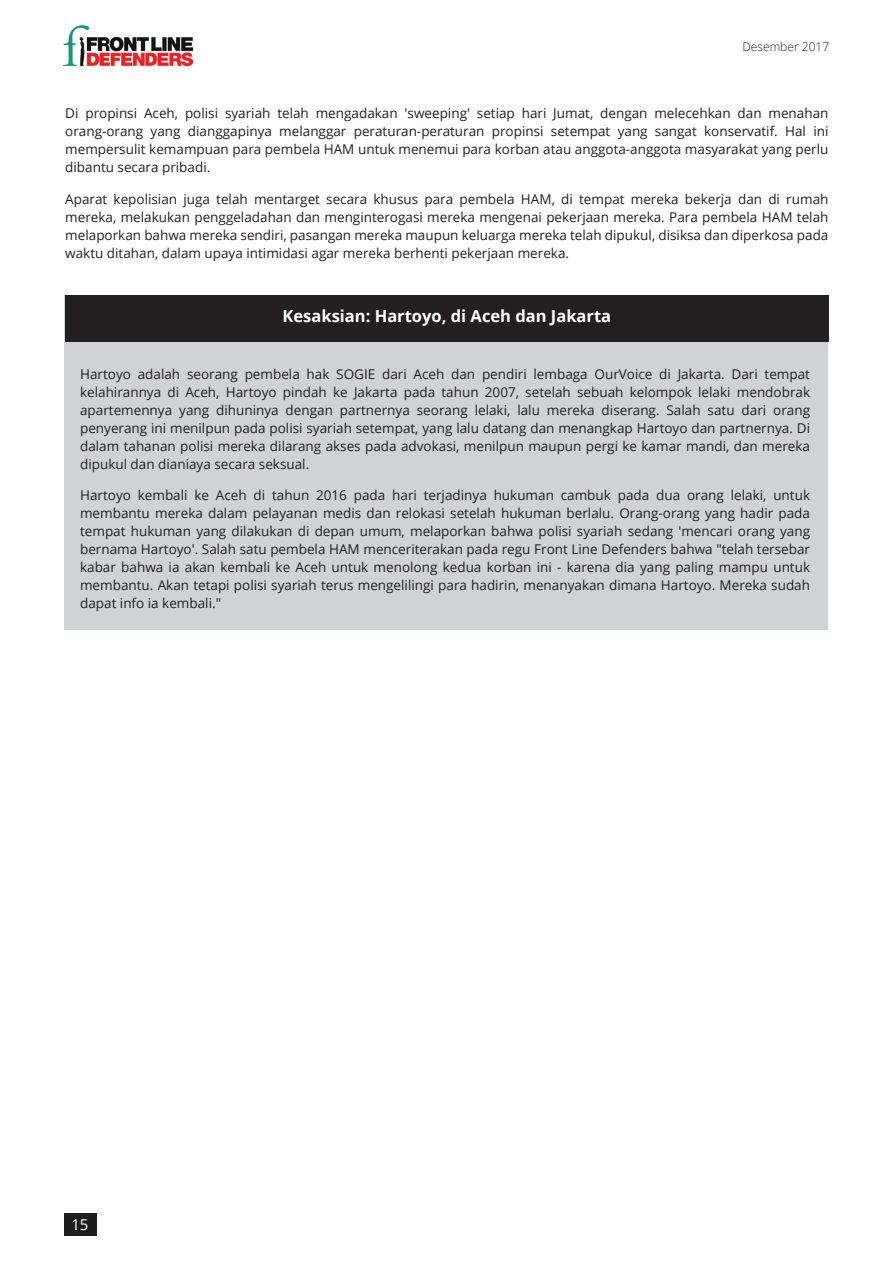
<style>
.page{position:relative;width:893px;height:1263px;background:#fff}
.page>*{position:absolute;margin:0;border:0;box-sizing:border-box;transform-origin:0 0}
.t1{font:700 16.5px "Open Sans";color:#fff}
.t2{font:15px "Open Sans";color:#fff}
.t3{font:13.5px/18px "Open Sans";color:#231f20;text-align:justify}
.t4{font:300 12px "Open Sans";color:#231f20}
</style>
<div class="page">
<img style="left:64px;top:26px;width:129px;height:41px">
<div style="left:65px;top:295px;width:763px;height:334px;background:#d1d2d4"></div>
<div style="left:65px;top:296px;width:763px;height:46px;background:#231f20"></div>
<div style="left:64px;top:1213px;width:32px;height:23px;background:#1c1d1c"></div>
<p class="t4" style="left:742px;top:38px;width:88px">Desember 2017</p>
<p class="t3" style="left:65px;top:104px;width:765px">Di propinsi Aceh, polisi syariah telah mengadakan 'sweeping' setiap hari Jumat, dengan melecehkan dan menahan orang-orang yang dianggapinya melanggar peraturan-peraturan propinsi setempat yang sangat konservatif. Hal ini mempersulit kemampuan para pembela HAM untuk menemui para korban atau anggota-anggota masyarakat yang perlu dibantu secara pribadi.</p>
<p class="t3" style="left:65px;top:190px;width:765px">Aparat kepolisian juga telah mentarget secara khusus para pembela HAM, di tempat mereka bekerja dan di rumah mereka, melakukan penggeladahan dan menginterogasi mereka mengenai pekerjaan mereka. Para pembela HAM telah melaporkan bahwa mereka sendiri, pasangan mereka maupun keluarga mereka telah dipukul, disiksa dan diperkosa pada waktu ditahan, dalam upaya intimidasi agar mereka berhenti pekerjaan mereka.</p>
<p class="t1" style="left:283px;top:305px;width:330px">Kesaksian: Hartoyo, di Aceh dan Jakarta</p>
<p class="t3" style="left:80px;top:364px;width:731px">Hartoyo adalah seorang pembela hak SOGIE dari Aceh dan pendiri lembaga OurVoice di Jakarta. Dari tempat kelahirannya di Aceh, Hartoyo pindah ke Jakarta pada tahun 2007, setelah sebuah kelompok lelaki mendobrak apartemennya yang dihuninya dengan partnernya seorang lelaki, lalu mereka diserang. Salah satu dari orang penyerang ini menilpun pada polisi syariah setempat, yang lalu datang dan menangkap Hartoyo dan partnernya. Di dalam tahanan polisi mereka dilarang akses pada advokasi, menilpun maupun pergi ke kamar mandi, dan mereka dipukul dan dianiaya secara seksual.</p>
<p class="t3" style="left:80px;top:486px;width:731px">Hartoyo kembali ke Aceh di tahun 2016 pada hari terjadinya hukuman cambuk pada dua orang lelaki, untuk membantu mereka dalam pelayanan medis dan relokasi setelah hukuman berlalu. Orang-orang yang hadir pada tempat hukuman yang dilakukan di depan umum, melaporkan bahwa polisi syariah sedang 'mencari orang yang bernama Hartoyo'. Salah satu pembela HAM menceriterakan pada regu Front Line Defenders bahwa "telah tersebar kabar bahwa ia akan kembali ke Aceh untuk menolong kedua korban ini - karena dia yang paling mampu untuk membantu. Akan tetapi polisi syariah terus mengelilingi para hadirin, menanyakan dimana Hartoyo. Mereka sudah dapat info ia kembali."</p>
<p class="t2" style="left:71px;top:1215px;width:19px">15</p>
</div>
